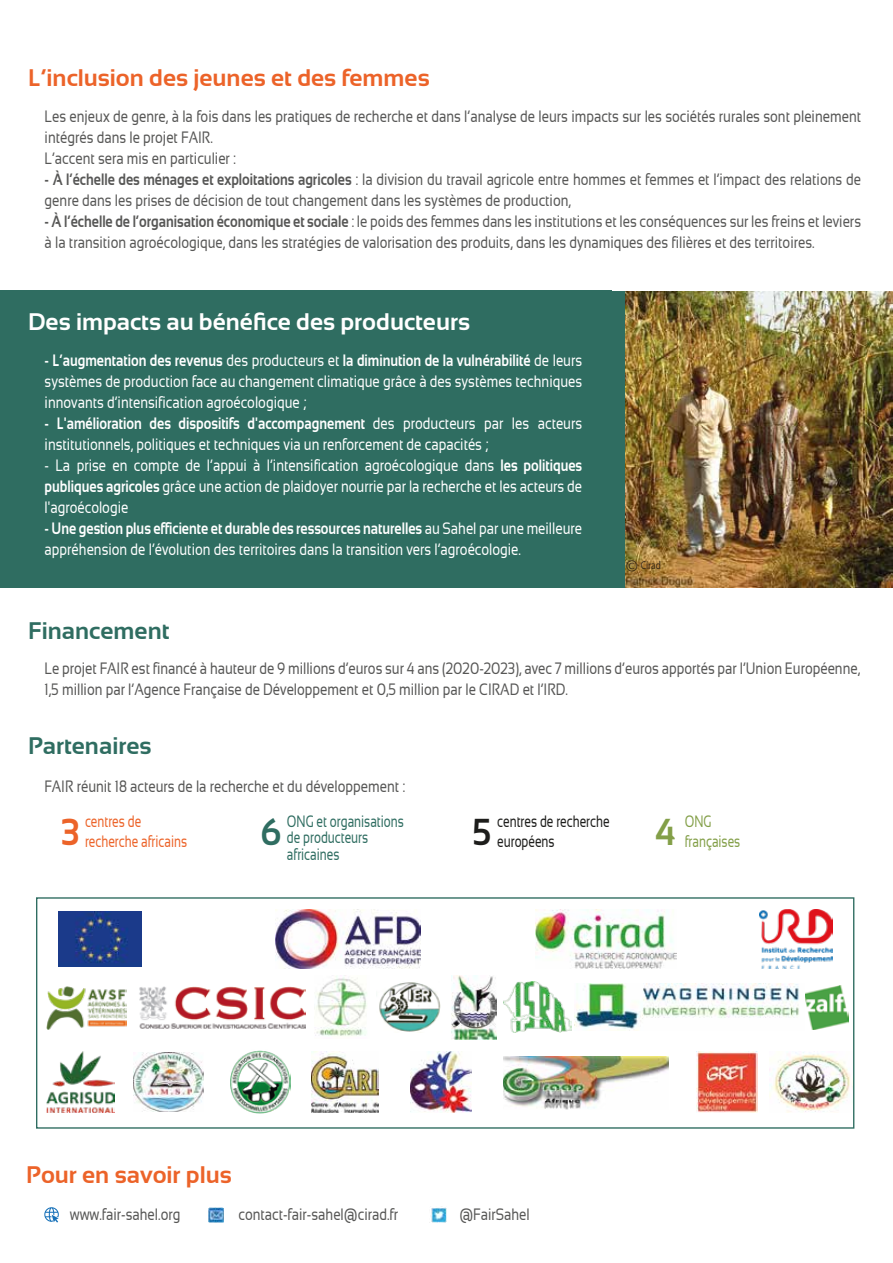
<style>
.page{position:relative;width:893px;height:1263px;background:#fff}
.page>*{position:absolute;margin:0;border:0;box-sizing:border-box;transform-origin:0 0}
.t1{font:700 37.5px "Sansation";color:#ec6329;scale:.9 1}
.t2{font:700 37.5px "Sansation";color:#2f6d61;scale:.9 1}
.t3{font:700 37.5px "Sansation";color:#1d1d1b;scale:.9 1}
.t4{font:700 37.5px "Sansation";color:#839f48;scale:.9 1}
.t5{font:700 24px "Sansation";color:#ec6329}
.t6{font:700 24px "Sansation";color:#fff}
.t7{font:700 24px "Sansation";color:#2f6d61}
.t8{font:16.5px/21px "Sansation";color:#575756;scale:.8 1}
.t9{font:16.5px/21px "Sansation";color:#fff;text-align:justify;scale:.8 1}
.t10{font:16.5px/16.2px "Sansation";color:#2f6d61;scale:.72 1}
.t11{font:16.5px/19.8px "Sansation";color:#ec6329;scale:.72 1}
.t12{font:16.5px/19.8px "Sansation";color:#1d1d1b;scale:.72 1}
.t13{font:16.5px/19.8px "Sansation";color:#839f48;scale:.72 1}
.t14{font:11.4px "Myriad Pro";color:#362715;scale:.8 1}
.s1{font-weight:700}
.s2{font-size:18px}
</style>
<div class="page">
<div style="left:0;top:290px;width:893px;height:298px;background:#2f6d61"></div>
<img style="left:574px;top:984px;width:275px;height:46px">
<img style="left:134px;top:1052px;width:69px;height:59px">
<img style="left:230px;top:1050px;width:61px;height:63px">
<img style="left:276px;top:909px;width:144px;height:59px">
<img style="left:535px;top:909px;width:141px;height:59px">
<img style="left:411px;top:1051px;width:61px;height:61px">
<img style="left:315px;top:976px;width:52px;height:60px">
<img style="left:47px;top:986px;width:79px;height:43px">
<img style="left:760px;top:909px;width:72px;height:59px">
<img style="left:139px;top:986px;width:167px;height:43px">
<img style="left:452px;top:975px;width:44px;height:64px">
<img style="left:504px;top:981px;width:67px;height:51px">
<img style="left:379px;top:982px;width:62px;height:50px">
<img style="left:770px;top:1052px;width:80px;height:60px">
<img style="left:312px;top:1051px;width:67px;height:61px">
<img style="left:47px;top:1051px;width:68px;height:61px">
<img style="left:696px;top:1051px;width:62px;height:61px">
<img style="left:504px;top:1057px;width:164px;height:52px">
<img style="left:59px;top:911px;width:83px;height:55px">
<svg style="left:44px;top:1207px;width:15px;height:15px"></svg>
<img style="left:209px;top:1207px;width:14px;height:15px">
<img style="left:626px;top:290px;width:267px;height:298px">
<img style="left:431px;top:1207px;width:16px;height:16px">
<h2 class="t5" style="left:28px;top:65px;width:403px">L’inclusion des jeunes et des femmes</h2>
<p class="t8" style="left:45px;top:106px;width:1022px">Les enjeux de genre, à la fois dans les pratiques de recherche et dans l’analyse de leurs impacts sur les sociétés rurales sont pleinement intégrés dans le projet FAIR.<br>L’accent sera mis en particulier :</p>
<p class="t8" style="left:45px;top:169px;width:1022px"><span class="s1">- À l’échelle des ménages et exploitations agricoles</span> : la division du travail agricole entre hommes et femmes et l’impact des relations de genre dans les prises de décision de tout changement dans les systèmes de production,</p>
<p class="t8" style="left:45px;top:211px;width:1022px"><span class="s1">- À l’échelle de l’organisation économique et sociale</span> : le poids des femmes dans les institutions et les conséquences sur les freins et leviers à la transition agroécologique, dans les stratégies de valorisation des produits, dans les dynamiques des filières et des territoires.</p>
<h2 class="t6" style="left:28px;top:309px;width:443px">Des impacts au bénéfice des producteurs</h2>
<p class="t9" style="left:45px;top:349px;width:673px"><span class="s1">- L’augmentation des revenus</span> des producteurs et <span class="s1">la diminution de la vulnérabilité</span> de leurs systèmes de production face au changement climatique grâce à des systèmes techniques innovants d’intensification agroécologique ;</p>
<p class="t9" style="left:45px;top:412px;width:673px"><span class="s1">- L'amélioration des dispositifs d'accompagnement</span> des producteurs par les acteurs institutionnels, politiques et techniques via un renforcement de capacités ;</p>
<p class="t9" style="left:45px;top:454px;width:673px">- La prise en compte de l’appui à l’intensification agroécologique dans <span class="s1">les politiques publiques agricoles</span> grâce une action de plaidoyer nourrie par la recherche et les acteurs de l'agroécologie</p>
<p class="t9" style="left:45px;top:517px;width:673px"><span class="s1">- Une gestion plus efficiente et durable des ressources naturelles</span> au Sahel par une meilleure appréhension de l’évolution des territoires dans la transition vers l’agroécologie.</p>
<h2 class="t7" style="left:28px;top:617px;width:143px">Financement</h2>
<p class="t14" style="left:626px;top:558px;width:45px"><span class="s2">©</span> Cirad</p>
<p class="t8" style="left:45px;top:658px;width:1021px">Le projet FAIR est financé à hauteur de 9 millions d’euros sur 4 ans (2020-2023), avec 7 millions d’euros apportés par l’Union Européenne,<br>1,5 million par l’Agence Française de Développement et 0,5 million par le CIRAD et l’IRD.</p>
<h2 class="t7" style="left:28px;top:733px;width:125px">Partenaires</h2>
<p class="t8" style="left:44px;top:775px;width:453px">FAIR réunit 18 acteurs de la recherche et du développement :</p>
<p class="t11" style="left:85px;top:811px;width:143px">centres de recherche africains</p>
<p class="t12" style="left:497px;top:811px;width:158px">centres de recherche européens</p>
<h1 class="t1" style="left:61px;top:811px;width:22px">3</h1>
<h1 class="t2" style="left:261px;top:811px;width:24px">6</h1>
<h1 class="t3" style="left:472px;top:811px;width:23px">5</h1>
<h1 class="t4" style="left:655px;top:811px;width:24px">4</h1>
<p class="t13" style="left:685px;top:811px;width:79px">ONG françaises</p>
<p class="t10" style="left:287px;top:813px;width:164px">ONG et organisations de producteurs africaines</p>
<h2 class="t5" style="left:26px;top:1161px;width:207px">Pour en savoir plus</h2>
<p class="t8" style="left:70px;top:1203px;width:140px">www.fair-sahel.org</p>
<p class="t8" style="left:238px;top:1203px;width:201px">contact-fair-sahel@cirad.fr</p>
<p class="t8" style="left:459px;top:1203px;width:89px">@FairSahel</p>
</div>
